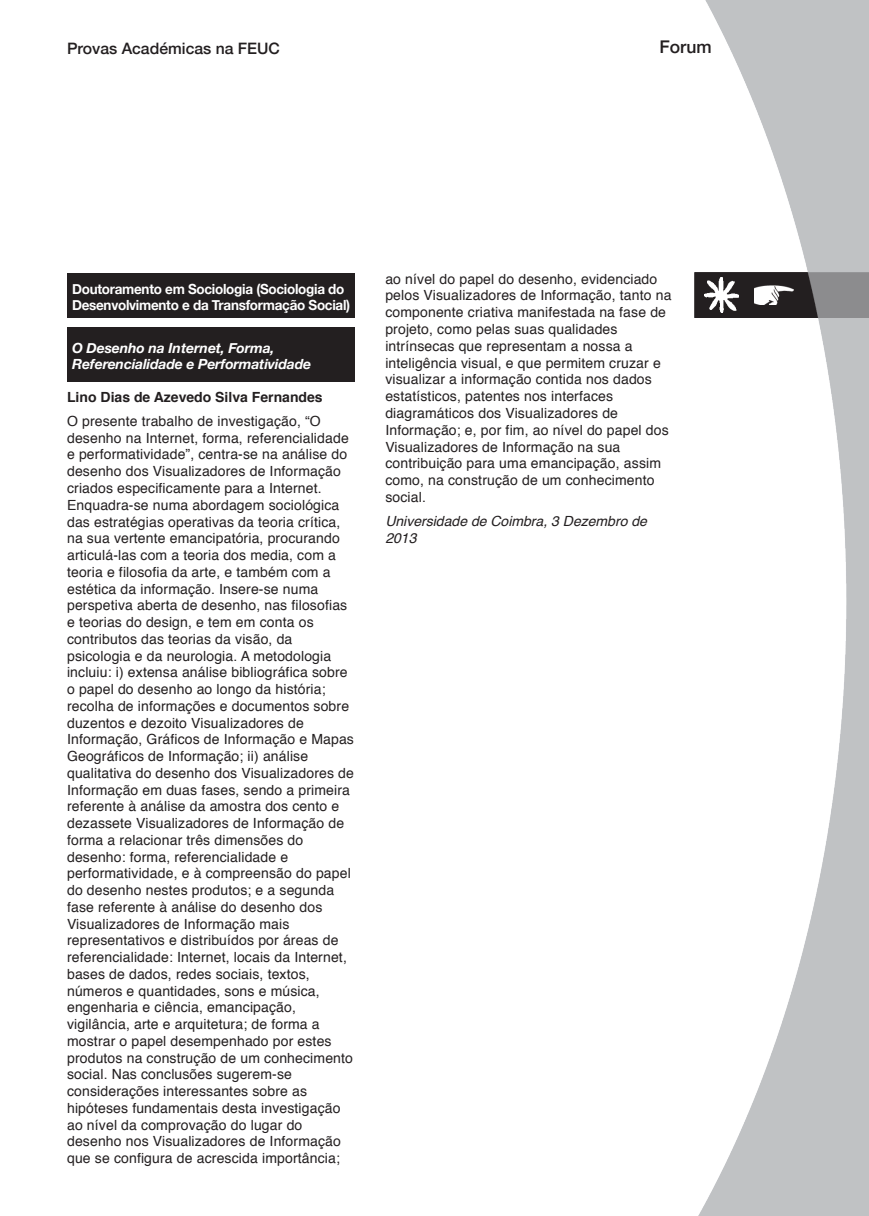
<style>
.page{position:relative;width:869px;height:1216px;background:#fff}
.page>*{position:absolute;margin:0;border:0;box-sizing:border-box;transform-origin:0 0}
.t1{font:500 17.5px "Helvetica Neue";color:#231f20}
.t2{font:500 15.75px "Helvetica Neue";color:#231f20}
.Texto_Coluna{font:14px/16.8px "Helvetica";letter-spacing:.01em;color:#231f20}
._1_Titulo{font:700 14px/16.6px "Helvetica Neue";letter-spacing:-.02em;color:#fff;scale:.96 1}
._1_Titulo-2{font:italic 700 14px/16.6px "Helvetica Neue";letter-spacing:-.01em;color:#fff}
.Texto_Coluna-2{font:italic 14px/16.8px "Helvetica";color:#231f20}
.Texto_Coluna-3{font:700 14px "Helvetica";color:#231f20}
</style>
<div class="page">
<img style="left:699px;top:0;width:169px;height:1215px">
<svg style="left:694px;top:272px;width:174px;height:46px"></svg>
<div style="left:67px;top:273px;width:287px;height:45px;background:#231f20"></div>
<div style="left:67px;top:327px;width:287px;height:54px;background:#231f20"></div>
<svg style="left:865px;top:0;width:4px;height:4px"></svg>
<svg style="left:865px;top:1212px;width:4px;height:4px"></svg>
<p class="t2" style="left:67px;top:35px;width:214px">Provas Académicas na FEUC</p>
<p class="t1" style="left:659px;top:32px;width:54px">Forum</p>
<p class="_1_Titulo" style="left:72px;top:281px;width:291px">Doutoramento em Sociologia (Sociologia do<br>Desenvolvimento e da Transformação Social)</p>
<p class="_1_Titulo-2" style="left:72px;top:339px;width:240px">O Desenho na Internet, Forma,<br>Referencialidade e Performatividade</p>
<p class="Texto_Coluna-3" style="left:67px;top:385px;width:257px">Lino Dias de Azevedo Silva Fernandes</p>
<p class="Texto_Coluna" style="left:67px;top:413px;width:288px">O presente trabalho de investigação, “O desenho na Internet, forma, referencialidade e performatividade”, centra-se na análise do desenho dos Visualizadores de Informação criados especificamente para a Internet.<br>Enquadra-se numa abordagem sociológica das estratégias operativas da teoria crítica, na sua vertente emancipatória, procurando articulá-las com a teoria dos media, com a teoria e filosofia da arte, e também com a estética da informação. Insere-se numa perspetiva aberta de desenho, nas filosofias e teorias do design, e tem em conta os contributos das teorias da visão, da psicologia e da neurologia. A metodologia incluiu: i) extensa análise bibliográfica sobre o papel do desenho ao longo da história; recolha de informações e documentos sobre duzentos e dezoito Visualizadores de Informação, Gráficos de Informação e Mapas Geográficos de Informação; ii) análise qualitativa do desenho dos Visualizadores de Informação em duas fases, sendo a primeira referente à análise da amostra dos cento e dezassete Visualizadores de Informação de forma a relacionar três dimensões do desenho: forma, referencialidade e performatividade, e à compreensão do papel do desenho nestes produtos; e a segunda fase referente à análise do desenho dos Visualizadores de Informação mais representativos e distribuídos por áreas de referencialidade: Internet, locais da Internet, bases de dados, redes sociais, textos, números e quantidades, sons e música, engenharia e ciência, emancipação, vigilância, arte e arquitetura; de forma a mostrar o papel desempenhado por estes produtos na construção de um conhecimento social. Nas conclusões sugerem-se considerações interessantes sobre as hipóteses fundamentais desta investigação ao nível da comprovação do lugar do desenho nos Visualizadores de Informação que se configura de acrescida importância;</p>
<p class="Texto_Coluna" style="left:385px;top:270px;width:287px">ao nível do papel do desenho, evidenciado pelos Visualizadores de Informação, tanto na componente criativa manifestada na fase de projeto, como pelas suas qualidades intrínsecas que representam a nossa a inteligência visual, e que permitem cruzar e visualizar a informação contida nos dados estatísticos, patentes nos interfaces diagramáticos dos Visualizadores de Informação; e, por fim, ao nível do papel dos Visualizadores de Informação na sua contribuição para uma emancipação, assim como, na construção de um conhecimento social.</p>
<p class="Texto_Coluna-2" style="left:385px;top:513px;width:263px">Universidade de Coimbra, 3 Dezembro de<br>2013</p>
</div>
